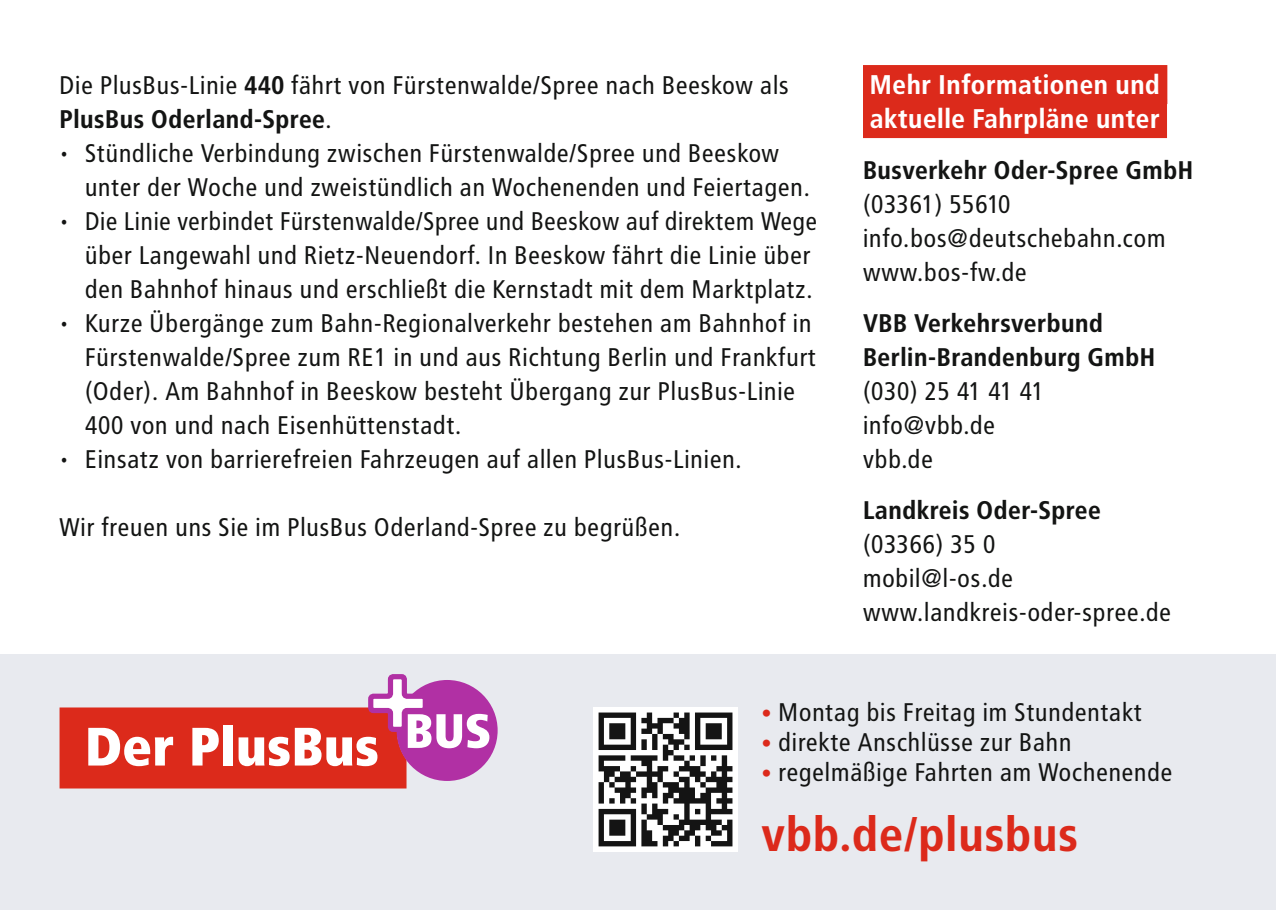
<style>
.page{position:relative;width:1276px;height:910px;background:#fff}
.page>*{position:absolute;margin:0;border:0;box-sizing:border-box;transform-origin:0 0}
.t1{font:900 54px "Transit Pro";color:#fff}
.t2{font:700 48px "Transit Pro";color:#dc2a1b}
.t3{font:700 27px/33.9px "Transit Pro";color:#fff}
.t4{font:25.5px/33.9px "Transit Pro";color:#131413}
.t5{font:700 25.5px/33.9px "Transit Pro";color:#131413}
.s1{font-weight:700}
.s2{font-weight:900;color:#dc2a1b}
</style>
<div class="page">
<div style="left:0;top:655px;width:1276px;height:255px;background:#e8eaef"></div>
<div style="left:60px;top:707px;width:346px;height:81px;background:#dc2a1b"></div>
<div style="left:593px;top:707px;width:145px;height:145px;background:#fff"></div>
<svg style="left:598px;top:712px;width:134px;height:134px"></svg>
<svg style="left:365px;top:674px;width:132px;height:107px"></svg>
<div style="left:863px;top:65px;width:304px;height:39px;background:#dc2a1b"></div>
<div style="left:863px;top:99px;width:304px;height:39px;background:#dc2a1b"></div>
<p class="t4" style="left:60px;top:68px;width:731px">Die PlusBus-Linie <span class="s1">440</span> fährt von Fürstenwalde/Spree nach Beeskow als<br><span class="s1">PlusBus Oderland-Spree</span>.</p>
<p class="t4" style="left:85px;top:136px;width:727px;text-indent:-26px">• Stündliche Verbindung zwischen Fürstenwalde/Spree und Beeskow unter der Woche und zweistündlich an Wochenenden und Feiertagen.</p>
<p class="t4" style="left:85px;top:204px;width:734px;text-indent:-26px">• Die Linie verbindet Fürstenwalde/Spree und Beeskow auf direktem Wege über Langewahl und Rietz-Neuendorf. In Beeskow fährt die Linie über den Bahnhof hinaus und erschließt die Kernstadt mit dem Marktplatz.</p>
<p class="t4" style="left:85px;top:306px;width:733px;text-indent:-26px">• Kurze Übergänge zum Bahn-Regionalverkehr bestehen am Bahnhof in Fürstenwalde/Spree zum RE1 in und aus Richtung Berlin und Frankfurt (Oder). Am Bahnhof in Beeskow besteht Übergang zur PlusBus-Linie 400 von und nach Eisenhüttenstadt.</p>
<p class="t4" style="left:60px;top:442px;width:684px">• Einsatz von barrierefreien Fahrzeugen auf allen PlusBus-Linien.</p>
<p class="t4" style="left:60px;top:510px;width:623px">Wir freuen uns Sie im PlusBus Oderland-Spree zu begrüßen.</p>
<p class="t3" style="left:870px;top:67px;width:292px">Mehr Informationen und aktuelle Fahrpläne unter</p>
<p class="t5" style="left:863px;top:153px;width:332px">Busverkehr Oder-Spree GmbH</p>
<p class="t4" style="left:863px;top:187px;width:305px">(03361) 55610 info.bos@deutschebahn.com www.bos-fw.de</p>
<p class="t5" style="left:863px;top:306px;width:294px">VBB Verkehrsverbund<br>Berlin-Brandenburg GmbH</p>
<p class="t4" style="left:863px;top:374px;width:183px">(030) 25 41 41 41 info@vbb.de vbb.de</p>
<p class="t5" style="left:863px;top:493px;width:240px">Landkreis Oder-Spree</p>
<p class="t4" style="left:863px;top:527px;width:310px">(03366) 35 0<br>mobil@l-os.de www.landkreis-oder-spree.de</p>
<h1 class="t1" style="left:85px;top:715px;width:296px">Der PlusBus</h1>
<p class="t4" style="left:761px;top:696px;width:383px"><span class="s2">•</span> Montag bis Freitag im Stundentakt</p>
<p class="t4" style="left:761px;top:726px;width:312px"><span class="s2">•</span> direkte Anschlüsse zur Bahn</p>
<p class="t4" style="left:761px;top:756px;width:413px"><span class="s2">•</span> regelmäßige Fahrten am Wochenende</p>
<h2 class="t2" style="left:761px;top:806px;width:319px">vbb.de/plusbus</h2>
</div>
